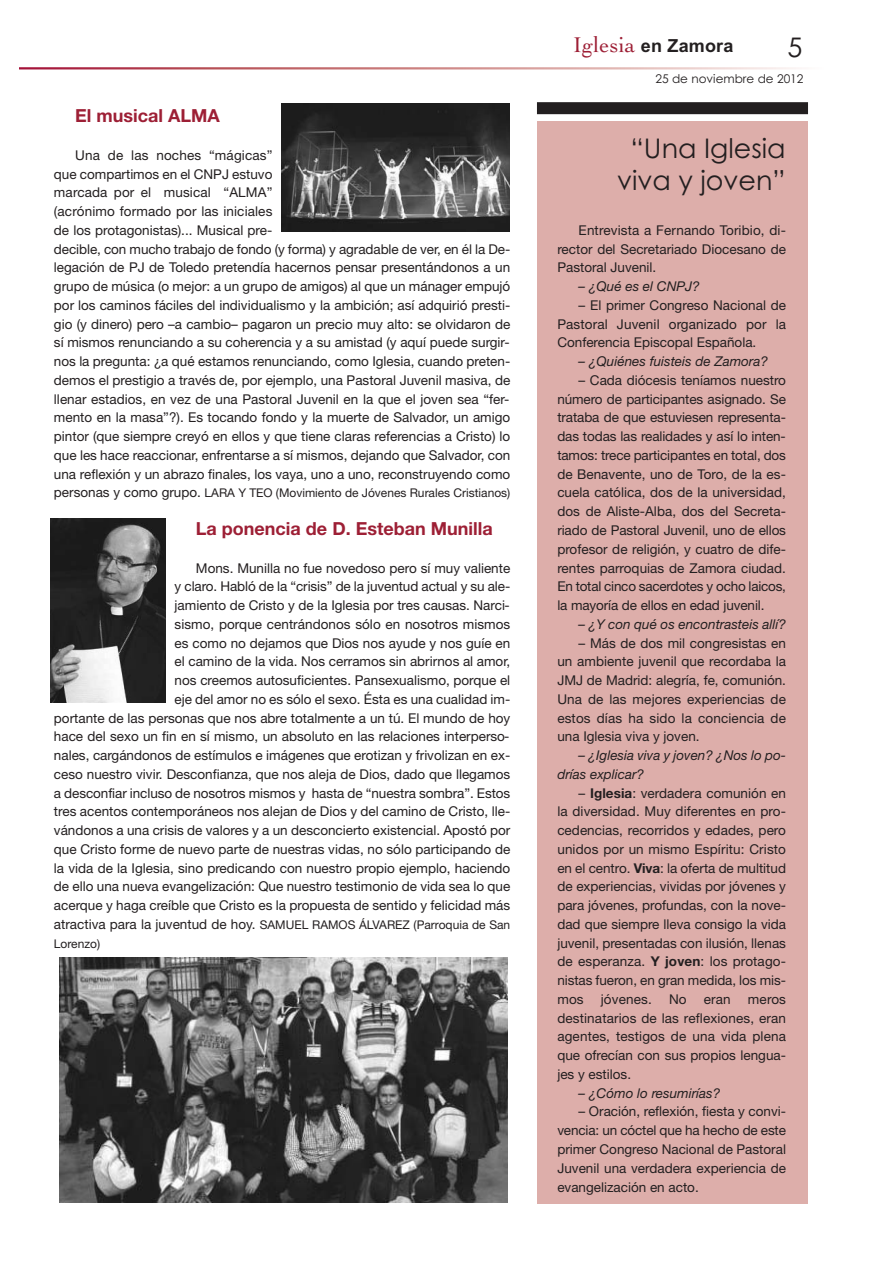
<style>
.page{position:relative;width:893px;height:1265px;background:#fff}
.page>*{position:absolute;margin:0;border:0;box-sizing:border-box;transform-origin:0 0}
.t1{font:27px/32.4px "Century Gothic";color:#231f20;text-align:center}
.t2{font:700 18px "Helvetica Neue";color:#9d1f35}
.t3{font:700 18px "Arial";letter-spacing:.01em;color:#231f20}
.t4{font:13.5px/18.8px "Helvetica Neue";color:#231f20;text-align:justify}
.t5{font:italic 13.5px/18.8px "Helvetica Neue";color:#231f20}
.t6{font:12px/18.8px "Helvetica Neue";color:#231f20}
.t7{font:12px "Century Gothic";color:#231f20}
.s1{font-size:13.5px}
.s2{font-family:"Cochin";font-weight:400;font-size:22.5px;color:#9d1f35}
.s3{font-weight:700}
</style>
<div class="page">
<img style="left:20px;top:67px;width:776px;height:2px">
<div style="left:537px;top:122px;width:271px;height:1082px;background:#ddaeaa"></div>
<div style="left:537px;top:102px;width:271px;height:12px;background:#231f20"></div>
<img style="left:281px;top:104px;width:229px;height:127px">
<img style="left:51px;top:518px;width:115px;height:184px">
<img style="left:59px;top:957px;width:448px;height:245px">
<h2 class="t2" style="left:75px;top:109px;width:146px">El musical ALMA</h2>
<p class="t4" style="left:54px;top:147px;width:458px;text-align:left;text-indent:21px">Una de las noches “mágicas”<br>que compartimos en el CNPJ estuvo<br>marcada por el musical “ALMA”<br>(acrónimo formado por las iniciales<br>de los protagonistas)... Musical pre-<br>decible, con mucho trabajo de fondo (y forma) y agradable de ver, en él la De&shy;legación de PJ de Toledo pretendía hacernos pensar presentándonos a un grupo de música (o mejor: a un grupo de amigos) al que un mánager empujó por los caminos fáciles del individualismo y la ambición; así adquirió presti&shy;gio (y dinero) pero –a cambio– pagaron un precio muy alto: se olvidaron de sí mismos renunciando a su coherencia y a su amistad (y aquí puede surgir&shy;nos la pregunta: ¿a qué estamos renunciando, como Iglesia, cuando preten&shy;demos el prestigio a través de, por ejemplo, una Pastoral Juvenil masiva, de llenar estadios, en vez de una Pastoral Juvenil en la que el joven sea “fer&shy;mento en la masa”?). Es tocando fondo y la muerte de Salvador, un amigo pintor (que siempre creyó en ellos y que tiene claras referencias a Cristo) lo que les hace reaccionar, enfrentarse a sí mismos, dejando que Salvador, con una reflexión y un abrazo finales, los vaya, uno a uno, reconstruyendo como</p>
<p class="t6" style="left:54px;top:485px;width:458px"><span class="s1">personas y como grupo.</span> LARA Y TEO (Movimiento de Jóvenes Rurales Cristianos)</p>
<h2 class="t2" style="left:196px;top:522px;width:298px">La ponencia de D. Esteban Munilla</h2>
<p class="t4" style="left:54px;top:559px;width:458px;text-align:right">Mons. Munilla no fue novedoso pero sí muy valiente<br>y claro. Habló de la “crisis” de la juventud actual y su ale-<br>jamiento de Cristo y de la Iglesia por tres causas. Narci-<br>sismo, porque centrándonos sólo en nosotros mismos<br>es como no dejamos que Dios nos ayude y nos guíe en<br>el camino de la vida. Nos cerramos sin abrirnos al amor,<br>nos creemos autosuficientes. Pansexualismo, porque el<br>eje del amor no es sólo el sexo. Ésta es una cualidad im-<br>portante de las personas que nos abre totalmente a un tú. El mundo de hoy hace del sexo un fin en sí mismo, un absoluto en las relaciones interperso&shy;nales, cargándonos de estímulos e imágenes que erotizan y frivolizan en ex&shy;ceso nuestro vivir. Desconfianza, que nos aleja de Dios, dado que llegamos a desconfiar incluso de nosotros mismos y hasta de “nuestra sombra”. Estos tres acentos contemporáneos nos alejan de Dios y del camino de Cristo, lle&shy;vándonos a una crisis de valores y a un desconcierto existencial. Apostó por que Cristo forme de nuevo parte de nuestras vidas, no sólo participando de la vida de la Iglesia, sino predicando con nuestro propio ejemplo, haciendo de ello una nueva evangelización: Que nuestro testimonio de vida sea lo que acerque y haga creíble que Cristo es la propuesta de sentido y felicidad más</p>
<p class="t6" style="left:54px;top:916px;width:458px"><span class="s1">atractiva para la juventud de hoy.</span> SAMUEL RAMOS ÁLVAREZ (Parroquia de San<br>Lorenzo)</p>
<h2 class="t3" style="left:573px;top:35px;width:162px"><span class="s2">Iglesia</span> en Zamora</h2>
<h1 class="t1" style="left:787px;top:34px;width:16px">5</h1>
<p class="t7" style="left:655px;top:75px;width:150px">25 de noviembre de 2012</p>
<h1 class="t1" style="left:617px;top:134px;width:170px">“Una Iglesia viva y joven”</h1>
<p class="t4" style="left:557px;top:222px;width:230px;text-indent:21px">Entrevista a Fernando Toribio, di&shy;rector del Secretariado Diocesano de Pastoral Juvenil.</p>
<p class="t5" style="left:578px;top:278px;width:123px">– ¿Qué es el CNPJ?</p>
<p class="t4" style="left:557px;top:297px;width:230px;text-indent:21px">– El primer Congreso Nacional de Pastoral Juvenil organizado por la Conferencia Episcopal Española.</p>
<p class="t5" style="left:578px;top:353px;width:191px">– ¿Quiénes fuisteis de Zamora?</p>
<p class="t4" style="left:557px;top:372px;width:230px;text-indent:21px">– Cada diócesis teníamos nuestro número de participantes asignado. Se trataba de que estuviesen representa&shy;das todas las realidades y así lo inten&shy;tamos: trece participantes en total, dos de Benavente, uno de Toro, de la es&shy;cuela católica, dos de la universidad, dos de Aliste-Alba, dos del Secreta&shy;riado de Pastoral Juvenil, uno de ellos profesor de religión, y cuatro de dife&shy;rentes parroquias de Zamora ciudad.<br>En total cinco sacerdotes y ocho laicos, la mayoría de ellos en edad juvenil.</p>
<p class="t5" style="left:578px;top:616px;width:209px">– ¿Y con qué os encontrasteis allí?</p>
<p class="t4" style="left:557px;top:634px;width:230px;text-indent:21px">– Más de dos mil congresistas en un ambiente juvenil que recordaba la JMJ de Madrid: alegría, fe, comunión.<br>Una de las mejores experiencias de estos días ha sido la conciencia de una Iglesia viva y joven.</p>
<p class="t5" style="left:557px;top:747px;width:230px;text-indent:21px">– ¿Iglesia viva y joven? ¿Nos lo po&shy;drías explicar?</p>
<p class="t4" style="left:557px;top:784px;width:230px;text-indent:21px">– <span class="s3">Iglesia</span>: verdadera comunión en la diversidad. Muy diferentes en pro&shy;cedencias, recorridos y edades, pero unidos por un mismo Espíritu: Cristo en el centro. <span class="s3">Viva</span>: la oferta de multitud de experiencias, vividas por jóvenes y para jóvenes, profundas, con la nove&shy;dad que siempre lleva consigo la vida juvenil, presentadas con ilusión, llenas de esperanza. <span class="s3">Y joven</span>: los protago&shy;nistas fueron, en gran medida, los mis&shy;mos</p>
<p class="t4" style="left:601px;top:991px;width:52px">jóvenes.</p>
<p class="t4" style="left:669px;top:991px;width:19px">No</p>
<p class="t4" style="left:703px;top:991px;width:28px">eran</p>
<p class="t4" style="left:557px;top:991px;width:230px;text-indent:191px">meros destinatarios de las reflexiones, eran agentes, testigos de una vida plena que ofrecían con sus propios lengua&shy;jes y estilos.</p>
<p class="t5" style="left:578px;top:1084px;width:143px">– ¿Cómo lo resumirías?</p>
<p class="t4" style="left:557px;top:1103px;width:230px;text-indent:21px">– Oración, reflexión, fiesta y convi&shy;vencia: un cóctel que ha hecho de este primer Congreso Nacional de Pastoral Juvenil una verdadera experiencia de evangelización en acto.</p>
</div>
